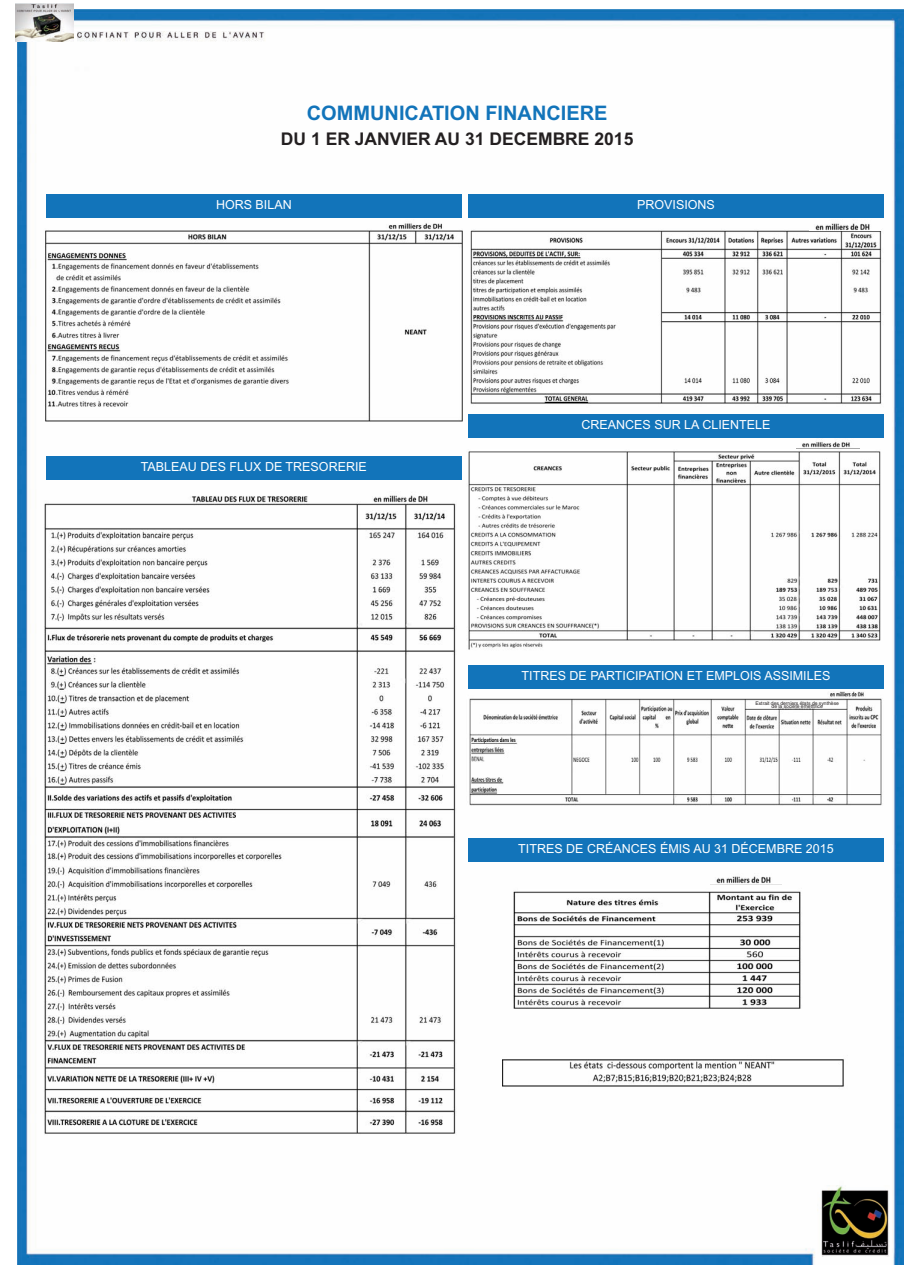
<style>
.page{position:relative;width:918px;height:1276px;background:#fff}
.page>*{position:absolute;margin:0;border:0;box-sizing:border-box;transform-origin:0 0}
.t1{font:700 20px "Arial";color:#1274ba}
.t2{font:700 17.5px "Arial";color:#231f20}
.t3{font:12.5px "Arial";color:#fff}
.t4{font:5px/3.8px "Helvetica";color:#231f20;text-align:center}
</style>
<div class="page">
<img style="left:17px;top:9px;width:886px;height:1255px">
<img style="left:40px;top:220px;width:425px;height:209px">
<img style="left:40px;top:491px;width:425px;height:645px">
<img style="left:466px;top:220px;width:417px;height:190px">
<img style="left:466px;top:449px;width:417px;height:201px">
<img style="left:502px;top:1045px;width:360px;height:55px">
<img style="left:466px;top:691px;width:417px;height:122px">
<img style="left:494px;top:883px;width:327px;height:131px">
<img style="left:817px;top:1185px;width:72px;height:72px">
<div style="left:46px;top:194px;width:416px;height:24px;background:#1274ba"></div>
<div style="left:468px;top:194px;width:416px;height:24px;background:#1274ba"></div>
<div style="left:46px;top:456px;width:416px;height:23px;background:#1274ba"></div>
<div style="left:468px;top:414px;width:416px;height:23px;background:#1274ba"></div>
<div style="left:468px;top:665px;width:416px;height:24px;background:#1274ba"></div>
<div style="left:468px;top:838px;width:416px;height:23px;background:#1274ba"></div>
<img style="left:78px;top:32px;width:187px;height:10px">
<img style="left:16px;top:4px;width:58px;height:38px">
<img style="left:809px;top:220px;width:71px;height:11px">
<img style="left:368px;top:492px;width:70px;height:11px">
<img style="left:797px;top:438px;width:62px;height:10px">
<img style="left:711px;top:873px;width:70px;height:11px">
<h1 class="t1" style="left:307px;top:101px;width:302px">COMMUNICATION FINANCIERE</h1>
<h2 class="t2" style="left:281px;top:129px;width:354px">DU 1 ER JANVIER AU 31 DECEMBRE 2015</h2>
<p class="t3" style="left:216px;top:200px;width:77px">HORS BILAN</p>
<p class="t3" style="left:637px;top:200px;width:79px">PROVISIONS</p>
<p class="t3" style="left:141px;top:462px;width:227px">TABLEAU DES FLUX DE TRESORERIE</p>
<p class="t3" style="left:581px;top:420px;width:190px">CREANCES SUR LA CLIENTELE</p>
<p class="t3" style="left:521px;top:671px;width:310px">TITRES DE PARTICIPATION ET EMPLOIS ASSIMILES</p>
<p class="t4" style="left:755px;top:701px;width:85px">Extrait des derniers états de synthèse de la société émetttrice</p>
<p class="t3" style="left:518px;top:844px;width:317px">TITRES DE CRÉANCES ÉMIS AU 31 DÉCEMBRE 2015</p>
</div>
